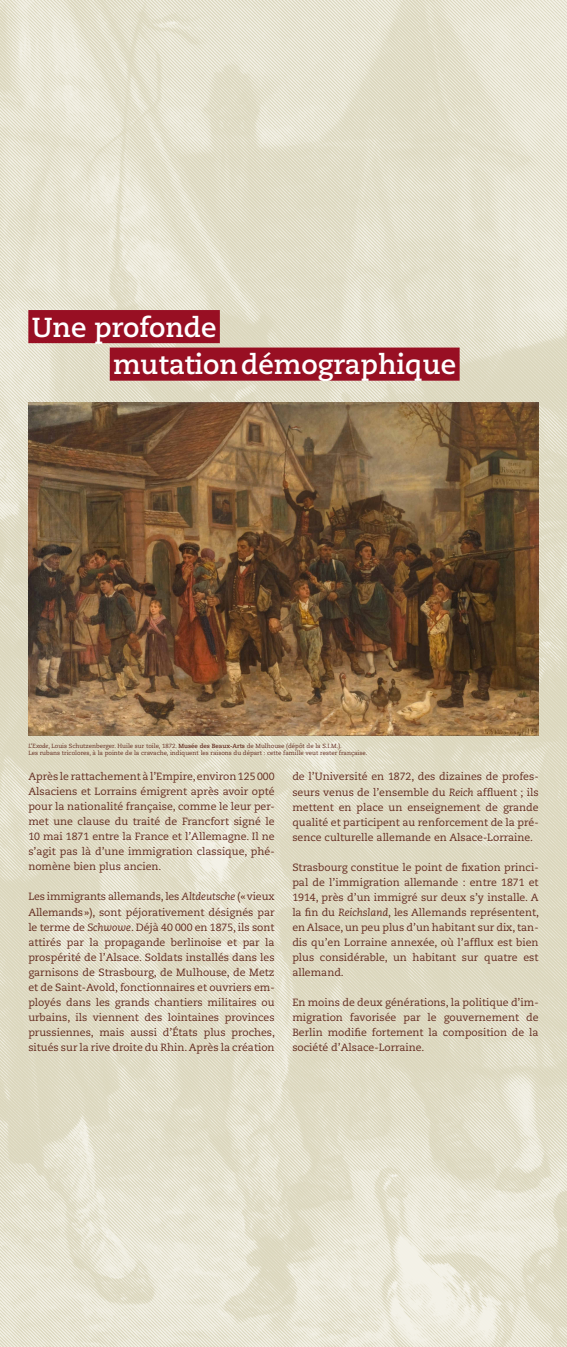
<style>
.page{position:relative;width:567px;height:1347px;background:#fff}
.page>*{position:absolute;margin:0;border:0;box-sizing:border-box;transform-origin:0 0}
.t1{font:700 27.5px/37.5px "Caecilia";color:#fff}
.t2{font:10.5px/15px "Caecilia";color:#632b1f;text-align:justify}
.t3{font:6px/7.2px "Caecilia";color:#632b1f}
.s1{font-style:italic}
.s2{font-weight:700}
</style>
<div class="page">
<img style="left:0;top:0;width:567px;height:1346px">
<div style="left:28px;top:310px;width:192px;height:33px;background:#980f23"></div>
<div style="left:110px;top:347px;width:350px;height:34px;background:#980f23"></div>
<img style="left:28px;top:402px;width:511px;height:333px">
<h1 class="t1" style="left:113px;top:309px;width:344px;text-indent:-81px">Une profonde mutationdémographique</h1>
<p class="t3" style="left:28px;top:742px;width:340px"><span class="s1">L’Exode</span>, Louis Schutzenberger. Huile sur toile, 1872. <span class="s2">Musée des Beaux-Arts</span> de Mulhouse (dépôt de la S.I.M.).<br>Les rubans tricolores, à la pointe de la cravache, indiquent les raisons du départ : cette famille veut rester française.</p>
<p class="t2" style="left:28px;top:769px;width:248px">Après le rattachement à l’Empire, environ 125 000<br>Alsaciens et Lorrains émigrent après avoir opté pour la nationalité française, comme le leur per&shy;met une clause du traité de Francfort signé le 10 mai 1871 entre la France et l’Allemagne. Il ne s’agit pas là d’une immigration classique, phé&shy;nomène bien plus ancien.</p>
<p class="t2" style="left:28px;top:889px;width:248px">Les immigrants allemands, les <span class="s1">Altdeutsche</span> («vieux Allemands»), sont péjorativement désignés par le terme de <span class="s1">Schwowe</span>. Déjà 40 000 en 1875, ils sont attirés par la propagande berlinoise et par la prospérité de l’Alsace. Soldats installés dans les garnisons de Strasbourg, de Mulhouse, de Metz et de Saint-Avold, fonctionnaires et ouvriers em&shy;ployés dans les grands chantiers militaires ou urbains, ils viennent des lointaines provinces prussiennes, mais aussi d’États plus proches, situés sur la rive droite du Rhin. Après la création</p>
<p class="t2" style="left:292px;top:769px;width:248px">de l’Université en 1872, des dizaines de profes&shy;seurs venus de l’ensemble du <span class="s1">Reich</span> affluent ; ils mettent en place un enseignement de grande qualité et participent au renforcement de la pré&shy;sence culturelle allemande en Alsace-Lorraine.</p>
<p class="t2" style="left:292px;top:859px;width:248px">Strasbourg constitue le point de fixation princi&shy;pal de l’immigration allemande : entre 1871 et 1914, près d’un immigré sur deux s’y installe. A la fin du <span class="s1">Reichsland</span>, les Allemands représentent, en Alsace, un peu plus d’un habitant sur dix, tan&shy;dis qu’en Lorraine annexée, où l’afflux est bien plus considérable, un habitant sur quatre est allemand.</p>
<p class="t2" style="left:292px;top:994px;width:248px">En moins de deux générations, la politique d’im&shy;migration favorisée par le gouvernement de Berlin modifie fortement la composition de la société d’Alsace-Lorraine.</p>
</div>
